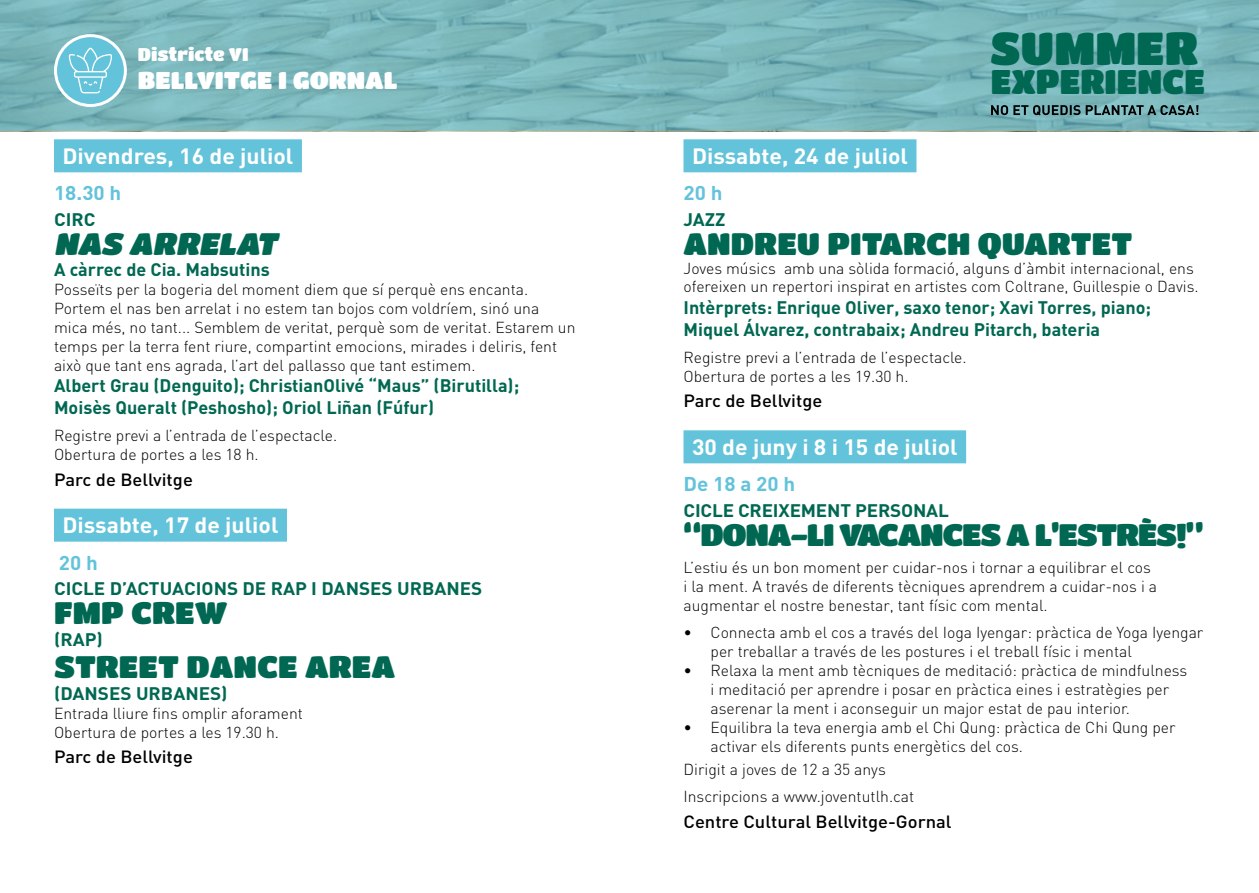
<style>
.page{position:relative;width:1259px;height:893px;background:#fff}
.page>*{position:absolute;margin:0;border:0;box-sizing:border-box;transform-origin:0 0}
.t1{font:45.6px "Titan One";color:#006852}
.t2{font:33.75px "Titan One";color:#006852}
.t3{font:30.75px "Titan One";color:#006852;scale:1.05 1}
.t4{font:italic 30.75px "Titan One";color:#006852;scale:1.05 1}
.t5{font:24px "Titan One";color:#fff;scale:1.05 1}
.t6{font:700 21.9px "DIN";color:#fff;scale:1.05 1}
.t7{font:700 19.8px "DIN";color:#63c3da;scale:1.05 1}
.t8{font:18.15px "Titan One";color:#fff}
.t9{font:700 18px/21.6px "DIN";color:#006852}
.t10{font:700 18px "DIN";color:#006852;scale:1.05 1}
.t11{font:500 17.55px "DIN";color:#000;scale:1.05 1}
.t12{font:300 15.75px/18.9px "DIN";color:#000}
</style>
<div class="page">
<svg style="left:0;top:0;width:1259px;height:131px;background:#7ab6bb"></svg>
<svg style="left:55px;top:36px;width:70px;height:69px;background:#73c9dd"></svg>
<div style="left:54px;top:34px;width:73px;height:73px;border:3px solid #fff;border-radius:50%"></div>
<svg style="left:69px;top:48px;width:43px;height:45px;background:#7cccdf"></svg>
<svg style="left:991px;top:105px;width:207px;height:10px;background:#4a6d71"></svg>
<div style="left:54px;top:139px;width:248px;height:33px;background:#63c3da"></div>
<div style="left:54px;top:509px;width:233px;height:33px;background:#63c3da"></div>
<div style="left:683px;top:139px;width:233px;height:33px;background:#63c3da"></div>
<div style="left:683px;top:430px;width:283px;height:33px;background:#63c3da"></div>
<p class="t8" style="left:138px;top:44px;width:111px">DISTRICTE VI</p>
<h3 class="t5" style="left:138px;top:66px;width:216px">BELLVITGE I GORNAL</h3>
<h3 class="t6" style="left:63px;top:141px;width:221px">Divendres, 16 de juliol</h3>
<p class="t7" style="left:54px;top:180px;width:66px">18.30 h</p>
<p class="t10" style="left:54px;top:208px;width:21px">Circ</p>
<h3 class="t4" style="left:54px;top:225px;width:177px">NAS ARRELAT</h3>
<p class="t9" style="left:54px;top:258px;width:217px">A càrrec de Cia. Mabsutins</p>
<p class="t12" style="left:54px;top:279px;width:523px">Posseïts per la bogeria del moment diem que sí perquè ens encanta.<br>Portem el nas ben arrelat i no estem tan bojos com voldríem, sinó una mica més, no tant... Semblem de veritat, perquè som de veritat. Estarem un temps per la terra fent riure, compartint emocions, mirades i deliris, fent això que tant ens agrada, l’art del pallasso que tant estimem.</p>
<p class="t9" style="left:54px;top:374px;width:467px">Albert Grau (Denguito); ChristianOlivé “Maus” (Birutilla);<br>Moisès Queralt (Peshosho); Oriol Liñan (Fúfur)</p>
<p class="t12" style="left:54px;top:426px;width:285px">Registre previ a l’entrada de l’espectacle.<br>Obertura de portes a les 18 h.</p>
<p class="t11" style="left:54px;top:467px;width:134px">Parc de Bellvitge</p>
<h3 class="t6" style="left:63px;top:511px;width:207px">Dissabte, 17 de juliol</h3>
<p class="t7" style="left:59px;top:549px;width:39px">20 h</p>
<p class="t10" style="left:54px;top:577px;width:409px">CICLE D’ACTUACIONS DE RAP I DANSES URBANES</p>
<h3 class="t3" style="left:54px;top:594px;width:98px">FMP CREW</h3>
<p class="t10" style="left:54px;top:627px;width:48px">(Rap)</p>
<h3 class="t3" style="left:54px;top:648px;width:60px">STREE</h3>
<h3 class="t3" style="left:158px;top:648px;width:162px">T DANCE ARE</h3>
<h3 class="t3" style="left:371px;top:648px;width:24px">A</h3>
<p class="t10" style="left:54px;top:681px;width:30px">(Danses</p>
<p class="t10" style="left:136px;top:681px;width:13px">urbanes</p>
<p class="t10" style="left:221px;top:681px;width:8px">)</p>
<p class="t12" style="left:54px;top:703px;width:250px">Entrada lliure fins omplir aforament<br>Obertura de portes a les 19.30 h.</p>
<p class="t11" style="left:54px;top:745px;width:134px">Parc de Bellvitge</p>
<h1 class="t1" style="left:990px;top:21px;width:209px">SUMMER</h1>
<h2 class="t2" style="left:991px;top:61px;width:213px">EXPERIENCE</h2>
<h3 class="t6" style="left:692px;top:141px;width:207px">Dissabte, 24 de juliol</h3>
<p class="t7" style="left:683px;top:180px;width:39px">20 h</p>
<p class="t10" style="left:683px;top:208px;width:21px">Jazz</p>
<h3 class="t3" style="left:683px;top:225px;width:156px">ANDREU PITA</h3>
<h3 class="t3" style="left:903px;top:225px;width:219px">RCH QUARTET</h3>
<p class="t12" style="left:683px;top:258px;width:517px">Joves músics amb una sòlida formació, alguns d’àmbit internacional, ens ofereixen un repertori inspirat en artistes com Coltrane, Guillespie o Davis.</p>
<p class="t9" style="left:683px;top:296px;width:469px">Intèrprets: Enrique Oliver, saxo tenor; Xavi Torres, piano;<br>Miquel Álvarez, contrabaix; Andreu Pitarch, bateria</p>
<p class="t12" style="left:683px;top:347px;width:285px">Registre previ a l’entrada de l’espectacle.<br>Obertura de portes a les 19.30 h.</p>
<p class="t11" style="left:683px;top:389px;width:134px">Parc de Bellvitge</p>
<h3 class="t6" style="left:692px;top:432px;width:254px">30 de juny i 8 i 15 de juliol</h3>
<p class="t7" style="left:683px;top:471px;width:108px">De 18 a 20 h</p>
<p class="t10" style="left:683px;top:499px;width:21px">Cicle</p>
<p class="t10" style="left:738px;top:499px;width:23px">Creixement</p>
<p class="t10" style="left:855px;top:499px;width:12px">personal</p>
<h3 class="t3" style="left:683px;top:516px;width:60px">“DONA</h3>
<h3 class="t3" style="left:790px;top:516px;width:85px">-LI VACANC</h3>
<h3 class="t3" style="left:962px;top:516px;width:231px">ES A L’ESTRÈS!”</h3>
<p class="t12" style="left:683px;top:557px;width:475px">L’estiu és un bon moment per cuidar-nos i tornar a equilibrar el cos i la ment. A través de diferents tècniques aprendrem a cuidar-nos i a augmentar el nostre benestar, tant físic com mental.</p>
<p class="t12" style="left:710px;top:623px;width:494px;text-indent:-27px">• Connecta amb el cos a través del Ioga Iyengar: pràctica de Yoga Iyengar per treballar a través de les postures i el treball físic i mental</p>
<p class="t12" style="left:710px;top:660px;width:478px;text-indent:-27px">• Relaxa la ment amb tècniques de meditació: pràctica de mindfulness i meditació per aprendre i posar en pràctica eines i estratègies per aserenar la ment i aconseguir un major estat de pau interior.</p>
<p class="t12" style="left:710px;top:717px;width:466px;text-indent:-27px">• Equilibra la teva energia amb el Chi Qung: pràctica de Chi Qung per activar els diferents punts energètics del cos.</p>
<p class="t12" style="left:683px;top:755px;width:232px;line-height:27.5px">Dirigit a joves de 12 a 35 anys<br>Inscripcions a www.joventutlh.cat</p>
<p class="t11" style="left:683px;top:809px;width:257px">Centre Cultural Bellvitge-Gornal</p>
</div>
